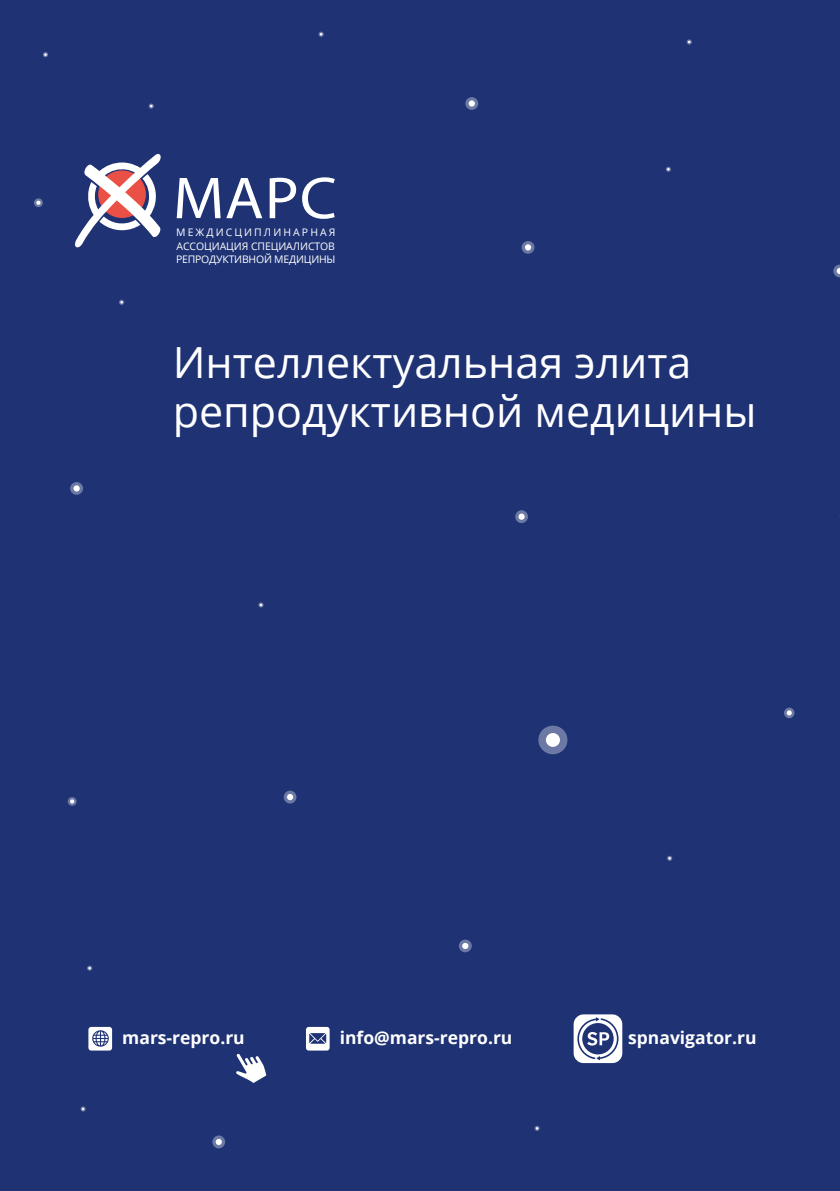
<style>
.page{position:relative;width:840px;height:1191px;background:#fff}
.page>*{position:absolute;margin:0;border:0;box-sizing:border-box;transform-origin:0 0}
.t1{font:43px/49.4px "Open Sans";color:#fff}
.t2{font:700 17.4px "Open Sans";color:#fff}
.t3{font:10.4px/13.2px "Open Sans";letter-spacing:-.015em;color:#fff;text-align:justify}
</style>
<div class="page">
<div style="left:0;top:0;width:839px;height:1191px;background:#1e3274"></div>
<svg style="left:839px;top:510px;width:1px;height:13px"></svg>
<svg style="left:538px;top:725px;width:29px;height:29px"></svg>
<div style="left:545px;top:733px;width:14px;height:14px;background:#fff;border-radius:50%"></div>
<svg style="left:87px;top:965px;width:5px;height:5px"></svg>
<svg style="left:318px;top:32px;width:5px;height:5px"></svg>
<svg style="left:686px;top:39px;width:5px;height:6px"></svg>
<svg style="left:667px;top:855px;width:5px;height:6px"></svg>
<svg style="left:258px;top:602px;width:5px;height:5px"></svg>
<svg style="left:119px;top:300px;width:5px;height:5px"></svg>
<svg style="left:665px;top:167px;width:5px;height:5px"></svg>
<svg style="left:34px;top:198px;width:9px;height:9px"></svg>
<svg style="left:36px;top:201px;width:5px;height:4px"></svg>
<svg style="left:68px;top:797px;width:9px;height:9px"></svg>
<svg style="left:70px;top:799px;width:4px;height:4px"></svg>
<svg style="left:458px;top:939px;width:13px;height:13px"></svg>
<svg style="left:462px;top:943px;width:6px;height:6px"></svg>
<svg style="left:465px;top:97px;width:13px;height:13px"></svg>
<div style="left:468px;top:100px;width:6px;height:7px;background:#fff;border-radius:50%"></div>
<svg style="left:521px;top:241px;width:13px;height:13px"></svg>
<svg style="left:524px;top:244px;width:7px;height:6px"></svg>
<svg style="left:70px;top:482px;width:13px;height:13px"></svg>
<div style="left:73px;top:485px;width:7px;height:6px;background:#fff;border-radius:50%"></div>
<svg style="left:148px;top:103px;width:6px;height:6px"></svg>
<svg style="left:43px;top:52px;width:5px;height:5px"></svg>
<svg style="left:783px;top:707px;width:11px;height:11px"></svg>
<svg style="left:786px;top:710px;width:5px;height:5px"></svg>
<svg style="left:80px;top:1106px;width:6px;height:5px"></svg>
<svg style="left:534px;top:1125px;width:5px;height:6px"></svg>
<svg style="left:515px;top:510px;width:12px;height:13px"></svg>
<div style="left:518px;top:513px;width:6px;height:7px;background:#fff;border-radius:50%"></div>
<svg style="left:283px;top:790px;width:13px;height:13px"></svg>
<svg style="left:287px;top:794px;width:6px;height:6px"></svg>
<svg style="left:212px;top:1135px;width:13px;height:13px"></svg>
<svg style="left:215px;top:1138px;width:7px;height:7px"></svg>
<svg style="left:833px;top:265px;width:6px;height:12px"></svg>
<svg style="left:75px;top:154px;width:86px;height:94px"></svg>
<svg style="left:177px;top:177px;width:157px;height:42px"></svg>
<div style="left:306px;top:1027px;width:23px;height:23px;background:#fff;border-radius:3px"></div>
<svg style="left:309px;top:1033px;width:17px;height:10px"></svg>
<div style="left:88px;top:1027px;width:24px;height:23px;background:#fff;border-radius:3px"></div>
<svg style="left:92px;top:1030px;width:17px;height:16px"></svg>
<svg style="left:236px;top:1053px;width:30px;height:30px"></svg>
<svg style="left:573px;top:1014px;width:49px;height:49px"></svg>
<p class="t3" style="left:176px;top:226px;width:161px">МЕЖДИСЦИПЛИНАРНАЯ АССОЦИАЦИЯ СПЕЦИАЛИСТОВ РЕПРОДУКТИВНОЙ МЕДИЦИНЫ</p>
<h1 class="t1" style="left:173px;top:336px;width:585px">Интеллектуальная элита репродуктивной медицины</h1>
<h2 class="t2" style="left:122px;top:1025px;width:124px">mars-repro.ru</h2>
<h2 class="t2" style="left:339px;top:1025px;width:174px">info@mars-repro.ru</h2>
<h2 class="t2" style="left:627px;top:1025px;width:130px">spnavigator.ru</h2>
</div>
